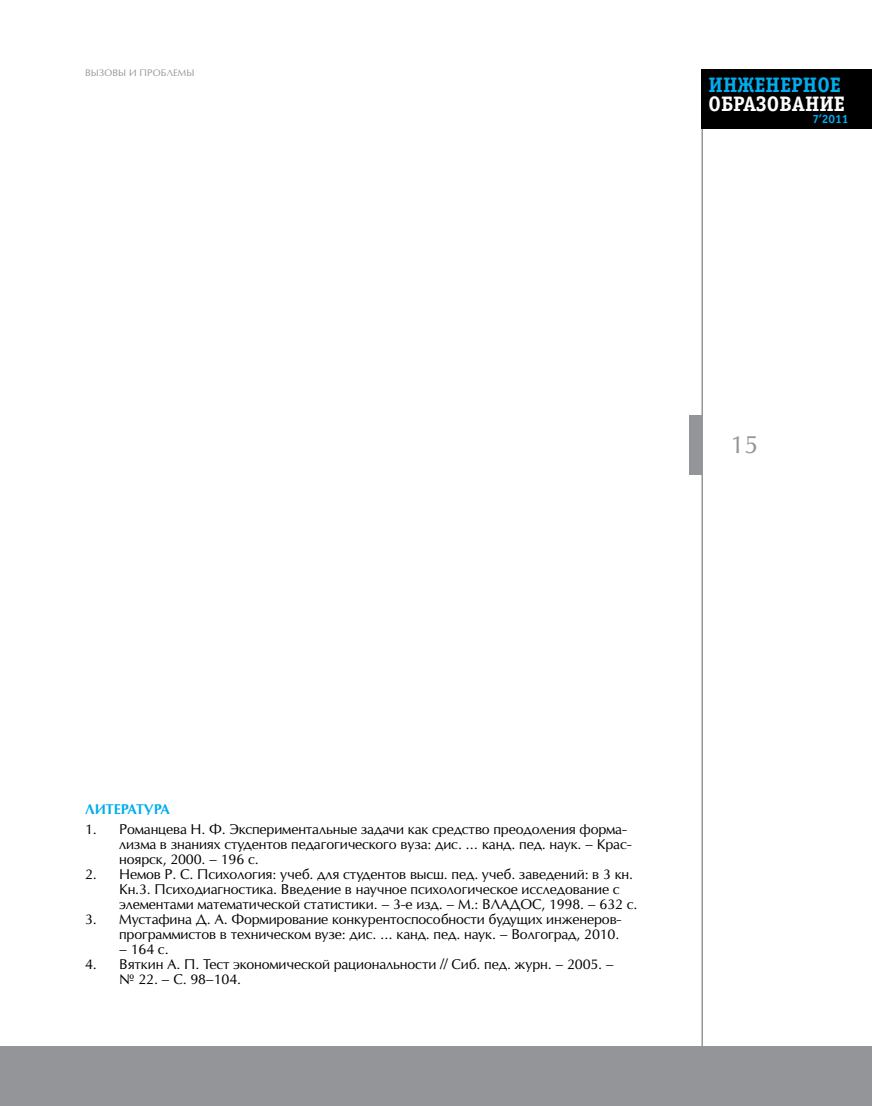
<style>
.page{position:relative;width:872px;height:1106px;background:#fff}
.page>*{position:absolute;margin:0;border:0;box-sizing:border-box;transform-origin:0 0}
.t1{font:24px "Opium New";color:#939598}
.t2{font:700 21px "Officina Serif C";color:#fff}
.t3{font:700 21px "Officina Serif C";color:#00adef}
.t4{font:13.5px/15px "Opium New";letter-spacing:-.01em;color:#000}
.t5{font:700 13.5px "Opium New";color:#00adef}
.t6{font:700 12px "Officina Sans C";color:#00adef}
.t7{font:9px "Opium New";color:#939598}
</style>
<div class="page">
<hr style="left:701px;top:69px;width:2px;height:1037px;background:#939598">
<div style="left:701px;top:69px;width:171px;height:60px;background:#000"></div>
<div style="left:689px;top:415px;width:13px;height:60px;background:#939598"></div>
<div style="left:0;top:1046px;width:872px;height:60px;background:#939598"></div>
<p class="t7" style="left:85px;top:67px;width:22px">ВЫЗОВ</p>
<p class="t7" style="left:118px;top:67px;width:36px">Ы И ПРОБЛЕ</p>
<p class="t7" style="left:178px;top:67px;width:18px">МЫ</p>
<h2 class="t3" style="left:708px;top:73px;width:134px">ИНЖЕНЕРНОЕ</h2>
<h2 class="t2" style="left:708px;top:91px;width:138px">ОБРАЗОВАНИЕ</h2>
<p class="t6" style="left:812px;top:113px;width:38px">7’2011</p>
<h1 class="t1" style="left:730px;top:429px;width:30px">15</h1>
<p class="t5" style="left:85px;top:801px;width:86px">Литература</p>
<p class="t4" style="left:119px;top:821px;width:514px;text-indent:-34px">1. Романцева Н . Ф. Экспериментальные задачи как средство преодоления форма&shy;лизма в знаниях студентов педагогического вуза: дис. … канд. пед. наук. – Крас&shy;ноярск, 2000. – 196 c.</p>
<p class="t4" style="left:85px;top:866px;width:29px">2. Н</p>
<p class="t4" style="left:119px;top:866px;width:515px;text-indent:11px">емов Р. С. Психология: учеб. для студентов высш. пед. учеб. заведений: в 3 кн.<br>Кн.3 . Психодиагностика. В ведение в научное психологическое исследование с элементами математической статистики. – 3 -е изд. – М.: ВЛА</p>
<p class="t4" style="left:85px;top:896px;width:554px;text-indent:424px">ДОС, 1998. – 632 c.<br>3 . Мустафина Д. А. Формирование конкурентоспособности будущих инженеров-</p>
<p class="t4" style="left:119px;top:926px;width:502px">программистов в техническом вузе: дис. … канд. пед. наук. – В олгоград, 2010.</p>
<p class="t4" style="left:119px;top:941px;width:51px">– 164 c.</p>
<p class="t4" style="left:119px;top:956px;width:496px;text-indent:-34px">4. Вяткин А. П. Тест экономической рациональности // Сиб. пед. журн. – 2005. – № 22. – С. 98–104.</p>
</div>
